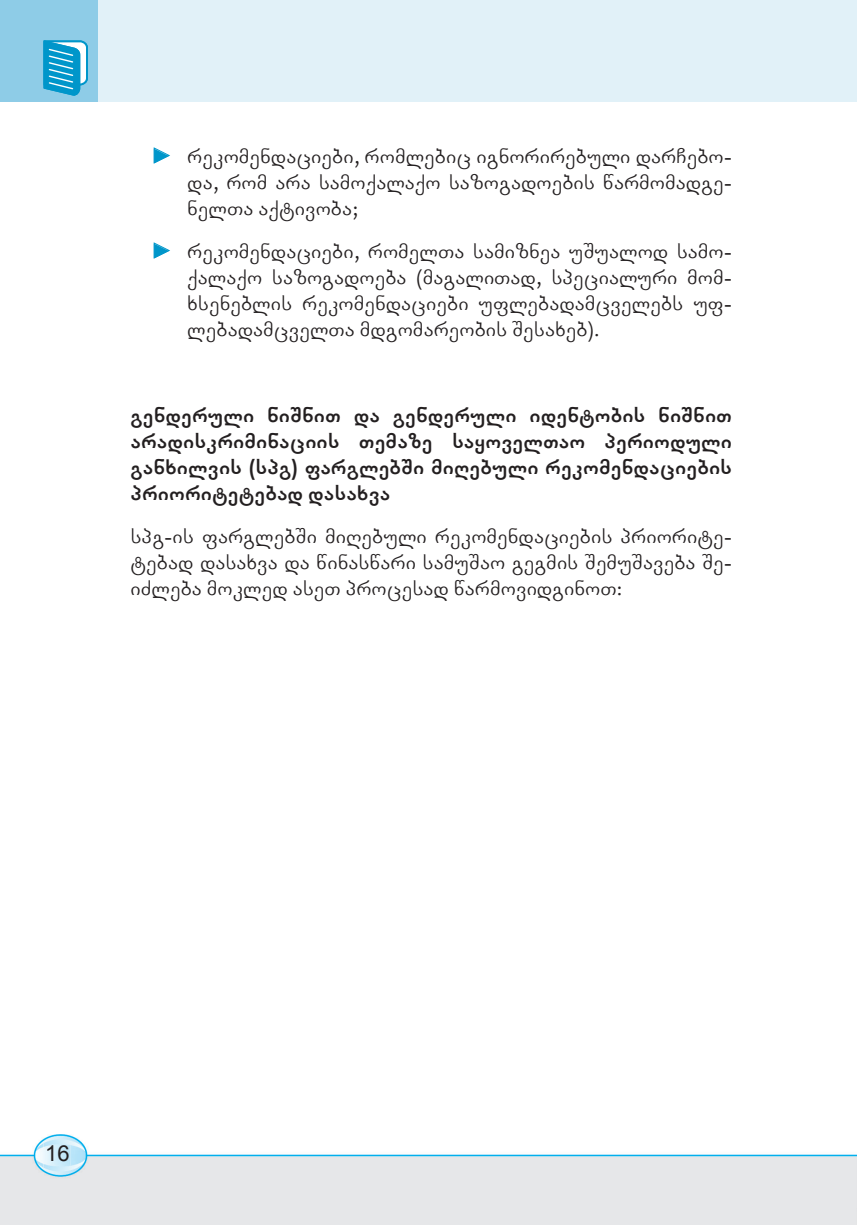
<style>
.page{position:relative;width:857px;height:1225px;background:#fff}
.page>*{position:absolute;margin:0;border:0;box-sizing:border-box;transform-origin:0 0}
.t1{font:22px "Arial";color:#231f20}
.t2{font:21px/26px "Kolhety Normal";color:#231f20;text-align:justify}
.t3{font:700 21px/26px "Kolhety";color:#231f20;text-align:justify}
.s1{font-family:"Times New Roman";color:#0096ca}
</style>
<div class="page">
<div style="left:98px;top:0;width:758px;height:101px;background:#e1f1f8"></div>
<div style="left:0;top:0;width:98px;height:101px;background:#8ecce7"></div>
<svg style="left:43px;top:40px;width:45px;height:55px"></svg>
<img style="left:0;top:1134px;width:856px;height:91px">
<svg style="left:154px;top:147px;width:16px;height:16px"></svg>
<svg style="left:154px;top:242px;width:16px;height:16px"></svg>
<p class="t2" style="left:187px;top:144px;width:546px;text-indent:-36px"><span class="s1">►</span> REKOMENDACIEBI, ROMLEBIC IGNORIREBULI DARCEBO-DA, ROM ARA SAMOQALAQO SAZOGADOEBIS WARMOMADGE-NELTA AQTIVOBA;</p>
<p class="t2" style="left:187px;top:239px;width:546px;text-indent:-36px"><span class="s1">►</span> REKOMENDACIEBI, ROMELTA SAMIZNEA USUALOD SAMO-QALAQO SAZOGADOEBA (MAGALITAD, SPECIALURI MOM-XSENEBLIS REKOMENDACIEBI UFLEBADAMCVELEBS UF-LEBADAMCVELTA MDGOMAREOBIS SESAXEB).</p>
<p class="t3" style="left:130px;top:403px;width:602px">GENDERULI NISNIT DA GENDERULI IDENTOBIS NISNIT ARADISKRIMINACIIS TEMAZE SAYOVELTAO PERIODULI GANXILVIS (SPG) FARGLEBSI MIREBULI REKOMENDACIEBIS PRIORITETEBAD DASAXVA</p>
<p class="t2" style="left:130px;top:524px;width:603px">SPG-IS FARGLEBSI MIREBULI REKOMENDACIEBIS PRIORITE-TEBAD DASAXVA DA WINASWARI SAMUSAO GEGMIS SEMUSAVEBA SE-IZLEBA MOKLED ASET PROCESAD WARMOVIDGINOT:</p>
<p class="t1" style="left:45px;top:1139px;width:26px">16</p>
</div>
